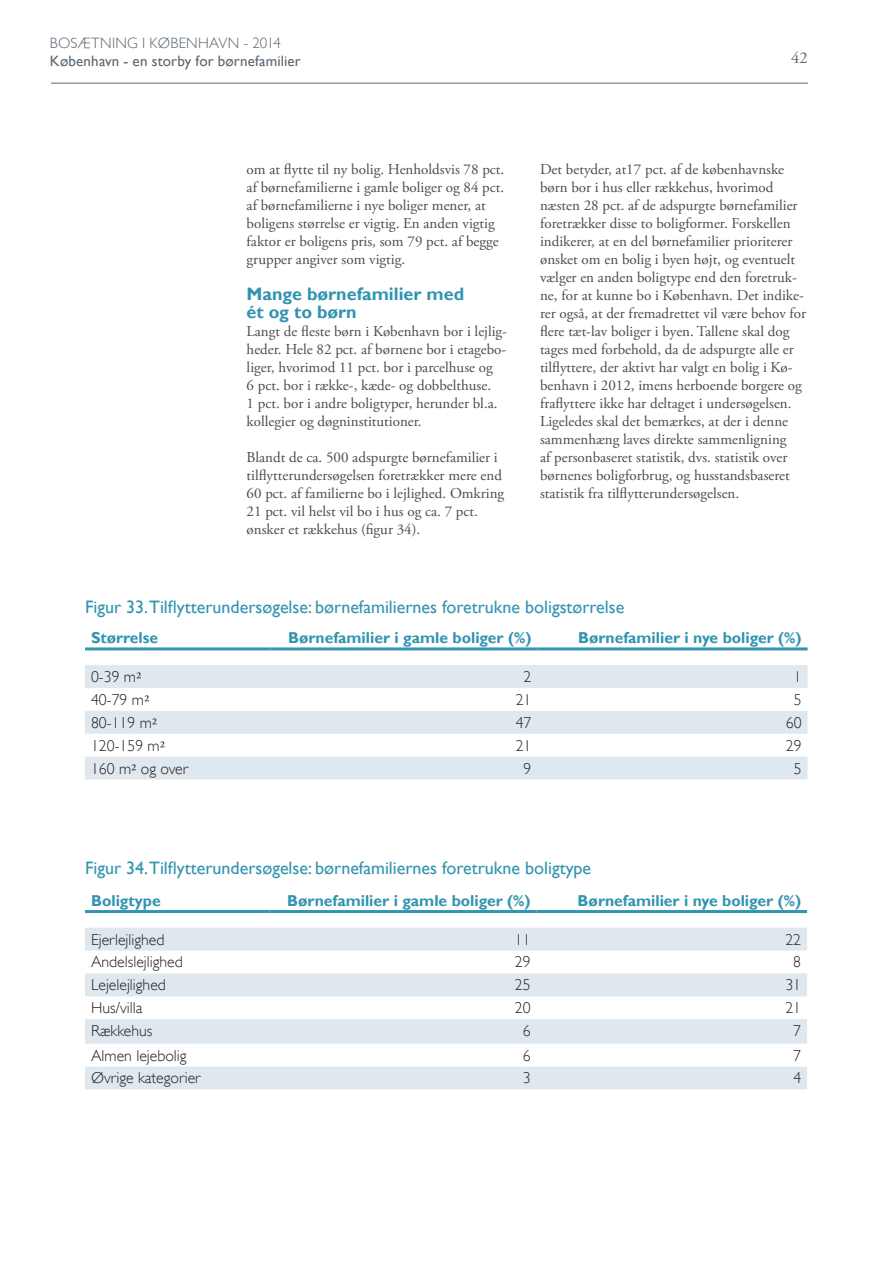
<style>
.page{position:relative;width:893px;height:1263px;background:#fff}
.page>*{position:absolute;margin:0;border:0;box-sizing:border-box;transform-origin:0 0}
.t1{font:18px "Gill Sans";color:#3294af}
.t2{font:700 18px/18px "Gill Sans";color:#3294af}
.t3{font:16.5px "Adobe Garamond Pro";color:#5b6771}
.t4{font:300 15.75px "Gill Sans";color:#231f20}
.t5{font:700 15.75px "Gill Sans";color:#3294af}
.t6{font:15px/18px "Adobe Garamond Pro";color:#4b4c4d}
.t7{font:15px "Gill Sans";letter-spacing:.01em;color:#5b6771}
.t8{font:300 15px "Gill Sans";letter-spacing:.02em;color:#5b6771}
.s1{font-family:"Adobe Garamond Pro";font-weight:400;font-size:15px}
</style>
<div class="page">
<div style="left:85px;top:665px;width:723px;height:23px;background:#dfe8ef"></div>
<svg style="left:85px;top:711px;width:723px;height:68px;fill:#dfe8ef"></svg>
<hr style="left:85px;top:647px;width:185px;height:3px;background:#3294af">
<hr style="left:270px;top:647px;width:267px;height:3px;background:#3294af">
<hr style="left:537px;top:647px;width:271px;height:3px;background:#3294af">
<div style="left:85px;top:928px;width:722px;height:22px;background:#dfe8ef"></div>
<svg style="left:85px;top:973px;width:722px;height:116px;fill:#dfe8ef"></svg>
<hr style="left:85px;top:910px;width:185px;height:3px;background:#3294af">
<hr style="left:270px;top:910px;width:267px;height:3px;background:#3294af">
<hr style="left:537px;top:910px;width:270px;height:3px;background:#3294af">
<hr style="left:51px;top:83px;width:757px;height:1px;background:#5b6771">
<p class="t8" style="left:50px;top:37px;width:233px">BOSÆTNING I KØBENHAVN - 2014</p>
<p class="t7" style="left:50px;top:55px;width:252px">København - en storby for børnefamilier</p>
<p class="t3" style="left:791px;top:49px;width:18px">42</p>
<p class="t6" style="left:247px;top:161px;width:259px">om at flytte til ny bolig. Henholdsvis 78 pct. af børnefamilierne i gamle boliger og 84 pct. af børnefamilierne i nye boliger mener, at boligens størrelse er vigtig. En anden vigtig faktor er boligens pris, som 79 pct. af begge grupper angiver som vigtig.</p>
<p class="t2" style="left:247px;top:287px;width:219px">Mange børnefamilier med ét og to børn</p>
<p class="t6" style="left:247px;top:323px;width:262px">Langt de fleste børn i København bor i lejlig&shy;heder. Hele 82 pct. af børnene bor i etagebo&shy;liger, hvorimod 11 pct. bor i parcelhuse og<br>6 pct. bor i række-, kæde- og dobbelthuse.<br>1 pct. bor i andre boligtyper, herunder bl.a. kollegier og døgninstitutioner.</p>
<p class="t6" style="left:247px;top:449px;width:259px">Blandt de ca. 500 adspurgte børnefamilier i tilflytterundersøgelsen foretrækker mere end 60 pct. af familierne bo i lejlighed. Omkring 21 pct. vil helst vil bo i hus og ca. 7 pct. ønsker et rækkehus (figur 34).</p>
<p class="t6" style="left:540px;top:161px;width:268px">Det betyder, at17 pct. af de københavnske børn bor i hus eller rækkehus, hvorimod næsten 28 pct. af de adspurgte børnefamilier foretrækker disse to boligformer. Forskellen indikerer, at en del børnefamilier prioriterer ønsket om en bolig i byen højt, og eventuelt vælger en anden boligtype end den foretruk&shy;ne, for at kunne bo i København. Det indike&shy;rer også, at der fremadrettet vil være behov for flere tæt-lav boliger i byen. Tallene skal dog tages med forbehold, da de adspurgte alle er tilflyttere, der aktivt har valgt en bolig i Kø&shy;benhavn i 2012, imens herboende borgere og fraflyttere ikke har deltaget i undersøgelsen.<br>Ligeledes skal det bemærkes, at der i denne sammenhæng laves direkte sammenligning<br>af personbaseret statistik, dvs. statistik over børnenes boligforbrug, og husstandsbaseret statistik fra tilflytterundersøgelsen.</p>
<p class="t1" style="left:85px;top:596px;width:541px">Figur 33.Tilflytterundersøgelse: børnefamiliernes foretrukne boligstørrelse</p>
<p class="t5" style="left:91px;top:631px;width:69px">Størrelse</p>
<p class="t5" style="left:288px;top:631px;width:245px">Børnefamilier i gamle boliger (%)</p>
<p class="t5" style="left:578px;top:631px;width:225px">Børnefamilier i nye boliger (%)</p>
<p class="t4" style="left:91px;top:670px;width:52px">0-39 m<span class="s1">2</span></p>
<p class="t4" style="left:524px;top:670px;width:9px">2</p>
<p class="t4" style="left:794px;top:670px;width:9px">1</p>
<p class="t4" style="left:91px;top:693px;width:60px">40-79 m<span class="s1">2</span></p>
<p class="t4" style="left:516px;top:693px;width:17px">21</p>
<p class="t4" style="left:794px;top:693px;width:9px">5</p>
<p class="t4" style="left:91px;top:716px;width:68px">80-119 m<span class="s1">2</span></p>
<p class="t4" style="left:516px;top:716px;width:17px">47</p>
<p class="t4" style="left:786px;top:716px;width:17px">60</p>
<p class="t4" style="left:91px;top:739px;width:76px">120-159 m<span class="s1">2</span></p>
<p class="t4" style="left:516px;top:739px;width:17px">21</p>
<p class="t4" style="left:786px;top:739px;width:17px">29</p>
<p class="t4" style="left:91px;top:762px;width:99px">160 m<span class="s1">2</span> og over</p>
<p class="t4" style="left:524px;top:762px;width:9px">9</p>
<p class="t4" style="left:794px;top:762px;width:9px">5</p>
<p class="t1" style="left:85px;top:858px;width:508px">Figur 34.Tilflytterundersøgelse: børnefamiliernes foretrukne boligtype</p>
<p class="t5" style="left:91px;top:894px;width:71px">Boligtype</p>
<p class="t5" style="left:287px;top:894px;width:245px">Børnefamilier i gamle boliger (%)</p>
<p class="t5" style="left:578px;top:894px;width:225px">Børnefamilier i nye boliger (%)</p>
<p class="t4" style="left:91px;top:933px;width:75px">Ejerlejlighed</p>
<p class="t4" style="left:515px;top:933px;width:17px">11</p>
<p class="t4" style="left:785px;top:933px;width:17px">22</p>
<p class="t4" style="left:91px;top:956px;width:93px">Andelslejlighed</p>
<p class="t4" style="left:515px;top:956px;width:17px">29</p>
<p class="t4" style="left:793px;top:956px;width:9px">8</p>
<p class="t4" style="left:91px;top:978px;width:76px">Lejelejlighed</p>
<p class="t4" style="left:515px;top:978px;width:17px">25</p>
<p class="t4" style="left:785px;top:978px;width:17px">31</p>
<p class="t4" style="left:91px;top:1001px;width:53px">Hus/villa</p>
<p class="t4" style="left:515px;top:1001px;width:17px">20</p>
<p class="t4" style="left:785px;top:1001px;width:17px">21</p>
<p class="t4" style="left:91px;top:1024px;width:63px">Rækkehus</p>
<p class="t4" style="left:523px;top:1024px;width:9px">6</p>
<p class="t4" style="left:793px;top:1024px;width:9px">7</p>
<p class="t4" style="left:91px;top:1049px;width:97px">Almen lejebolig</p>
<p class="t4" style="left:523px;top:1049px;width:9px">6</p>
<p class="t4" style="left:793px;top:1049px;width:9px">7</p>
<p class="t4" style="left:91px;top:1072px;width:111px">Øvrige kategorier</p>
<p class="t4" style="left:523px;top:1072px;width:9px">3</p>
<p class="t4" style="left:793px;top:1072px;width:9px">4</p>
</div>
